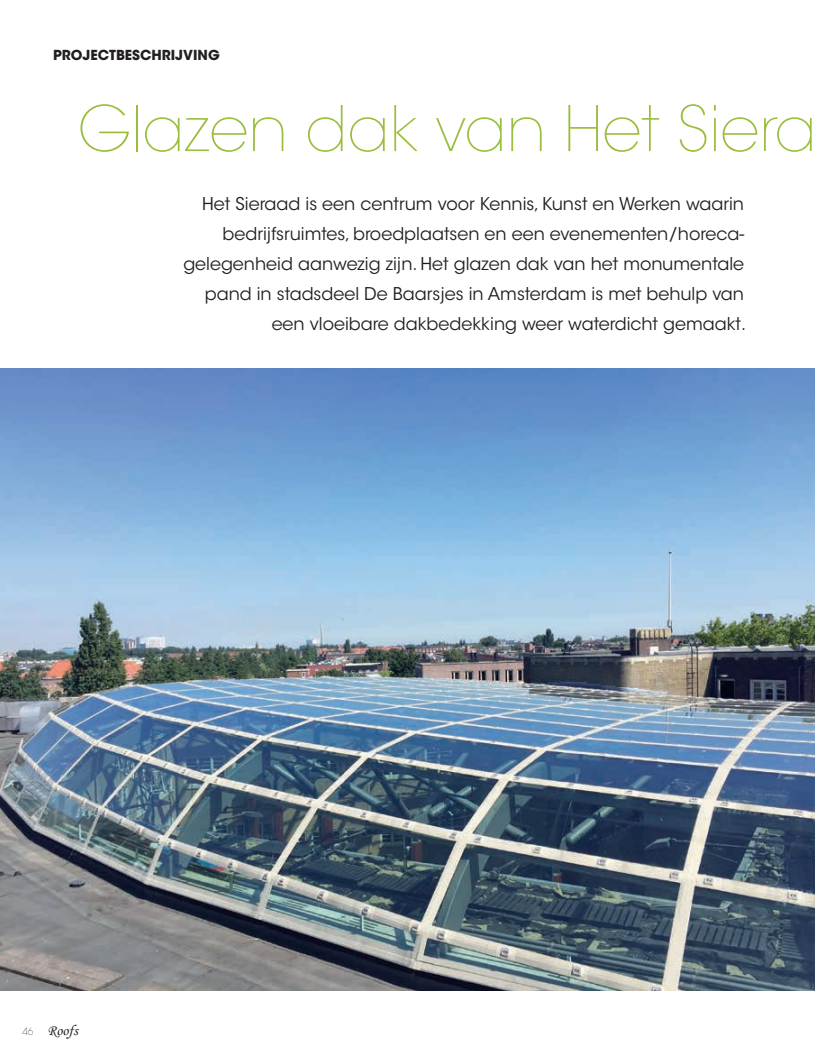
<style>
.page{position:relative;width:815px;height:1063px;background:#fff}
.page>*{position:absolute;margin:0;border:0;box-sizing:border-box;transform-origin:0 0}
.t1{font:200 62.25px "ITC Avant Garde Std";color:#99be3b}
.t2{font:17.5px/30px "ITC Avant Garde Std";color:#231f20;text-align:right}
.t3{font:15px "Monotype Corsiva";color:#231f20}
.t4{font:700 13.75px "ITC Avant Garde Std";color:#231f20}
.s1{font-family:"ITC Avant Garde Std";font-weight:200;font-size:10px}
</style>
<div class="page">
<img style="left:0;top:369px;width:815px;height:621px">
<p class="t4" style="left:53px;top:46px;width:168px">PROJECTBESCHRIJVING</p>
<h1 class="t1" style="left:78px;top:92px;width:740px">Glazen dak van Het Siera</h1>
<p class="t2" style="left:183px;top:189px;width:564px">Het Sieraad is een centrum voor Kennis, Kunst en Werken waarin bedrijfsruimtes, broedplaatsen en een evenementen/horeca&shy;gelegenheid aanwezig zijn. Het glazen dak van het monumentale pand in stadsdeel De Baarsjes in Amsterdam is met behulp van een vloeibare dakbedekking weer waterdicht gemaakt.</p>
<p class="t3" style="left:22px;top:1021px;width:57px"><span class="s1">46</span> Roofs</p>
</div>
